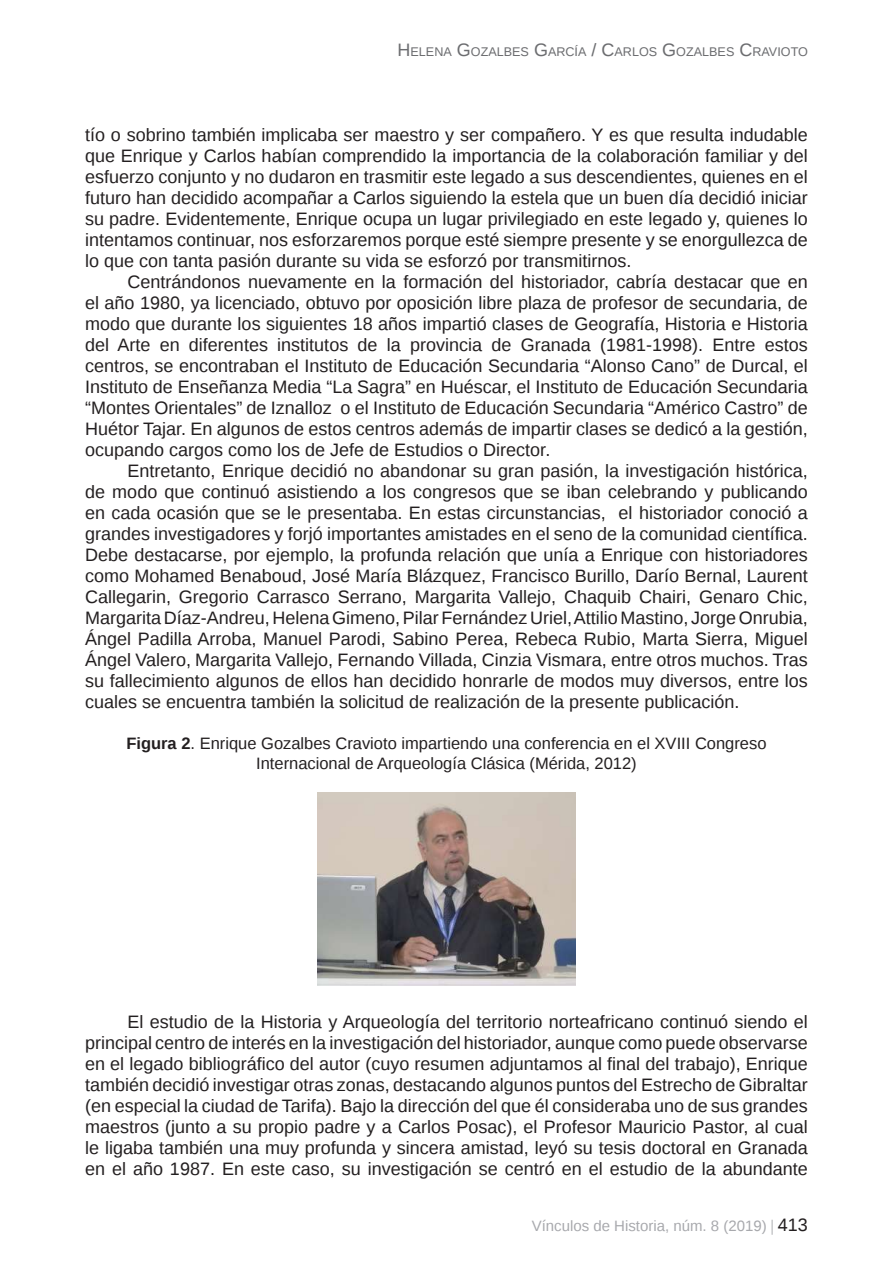
<style>
.page{position:relative;width:893px;height:1263px;background:#fff}
.page>*{position:absolute;margin:0;border:0;box-sizing:border-box;transform-origin:0 0}
.t1{font:18px/21px "Liberation Sans";color:#231f20;text-align:justify}
.t2{font:16.5px/19.8px "Liberation Sans";color:#231f20;text-align:center}
.t3{font:15px "Liberation Sans";color:#a8a9ad}
.t4{font:12.6px "Liberation Sans";color:#6c6d70}
.s1{font-size:18px}
.s2{font-weight:700}
.s3{font-family:"Adobe Garamond Pro"}
.s4{font-size:18px;color:#231f20}
</style>
<div class="page">
<img style="left:318px;top:792px;width:257px;height:193px">
<p class="t4" style="left:398px;top:44px;width:412px"><span class="s1">H</span>ELENA <span class="s1">G</span> OZALB ES <span class="s1">G</span>ARCÍA <span class="s1">/ C</span>ARLOS <span class="s1">G</span> OZALB ES <span class="s1">C</span>RAVIOTO</p>
<p class="t1" style="left:85px;top:125px;width:724px">tío o sobrino también implicaba ser maestro y ser compañero. Y es que resulta indudable que Enrique y Carlos habían comprendido la importancia de la colaboración familiar y del esfuerzo conjunto y no dudaron en trasmitir este legado a sus descendientes, quienes en el futuro han decidido acompañar a Carlos siguiendo la estela que un buen día decidió iniciar su padre. Evidentemente, Enrique ocupa un lugar privilegiado en este legado y, quienes lo intentamos continuar, nos esforzaremos porque esté siempre presente y se enorgullezca de lo que con tanta pasión durante su vida se esforzó por transmitirnos.</p>
<p class="t1" style="left:85px;top:272px;width:724px;text-indent:43px">Centrándonos nuevamente en la formación del historiador, cabría destacar que en el año 1980, ya licenciado, obtuvo por oposición libre plaza de profesor de secundaria, de modo que durante los siguientes 18 años impartió clases de Geografía, Historia e Historia del Arte en diferentes institutos de la provincia de Granada (1981-1998). Entre estos centros, se encontraban el Instituto de Educación Secundaria “Alonso Cano” de Durcal, el Instituto de Enseñanza Media “La Sagra” en Huéscar, el Instituto de Educación Secundaria “Montes Orientales” de Iznalloz o el Instituto de Educación Secundaria “Américo Castro” de Huétor Tajar. En algunos de estos centros además de impartir clases se dedicó a la gestión, ocupando cargos como los de Jefe de Estudios o Director.</p>
<p class="t1" style="left:85px;top:461px;width:724px;text-indent:43px">Entretanto, Enrique decidió no abandonar su gran pasión, la investigación histórica, de modo que continuó asistiendo a los congresos que se iban celebrando y publicando en cada ocasión que se le presentaba. En estas circunstancias, el historiador conoció a grandes investigadores y forjó importantes amistades en el seno de la comunidad científica.<br>Debe destacarse, por ejemplo, la profunda relación que unía a Enrique con historiadores como Mohamed Benaboud, José María Blázquez, Francisco Burillo, Darío Bernal, Laurent Callegarin, Gregorio Carrasco Serrano, Margarita Vallejo, Chaquib Chairi, Genaro Chic, Margarita Díaz-Andreu, Helena Gimeno, Pilar Fernández Uriel, Attilio Mastino, Jorge Onrubia, Ángel Padilla Arroba, Manuel Parodi, Sabino Perea, Rebeca Rubio, Marta Sierra, Miguel Ángel Valero, Margarita Vallejo, Fernando Villada, Cinzia Vismara, entre otros muchos. Tras su fallecimiento algunos de ellos han decidido honrarle de modos muy diversos, entre los cuales se encuentra también la solicitud de realización de la presente publicación.</p>
<p class="t2" style="left:126px;top:734px;width:642px"><span class="s2">Figura 2</span>. Enrique Gozalbes Cravioto impartiendo una conferencia en el XVIII Congreso<br>Internacional de Arqueología Clásica (Mérida, 2012)</p>
<p class="t1" style="left:85px;top:1012px;width:724px;text-indent:43px">El estudio de la Historia y Arqueología del territorio norteafricano continuó siendo el principal centro de interés en la investigación del historiador, aunque como puede observarse en el legado bibliográfico del autor (cuyo resumen adjuntamos al final del trabajo), Enrique también decidió investigar otras zonas, destacando algunos puntos del Estrecho de Gibraltar (en especial la ciudad de Tarifa). Bajo la dirección del que él consideraba uno de sus grandes maestros (junto a su propio padre y a Carlos Posac), el Profesor Mauricio Pastor, al cual le ligaba también una muy profunda y sincera amistad, leyó su tesis doctoral en Granada en el año 1987. En este caso, su investigación se centró en el estudio de la abundante</p>
<p class="t3" style="left:532px;top:1218px;width:278px">Vínculos de Historia, núm. 8 (2019) <span class="s3">|</span> <span class="s4">413</span></p>
</div>
